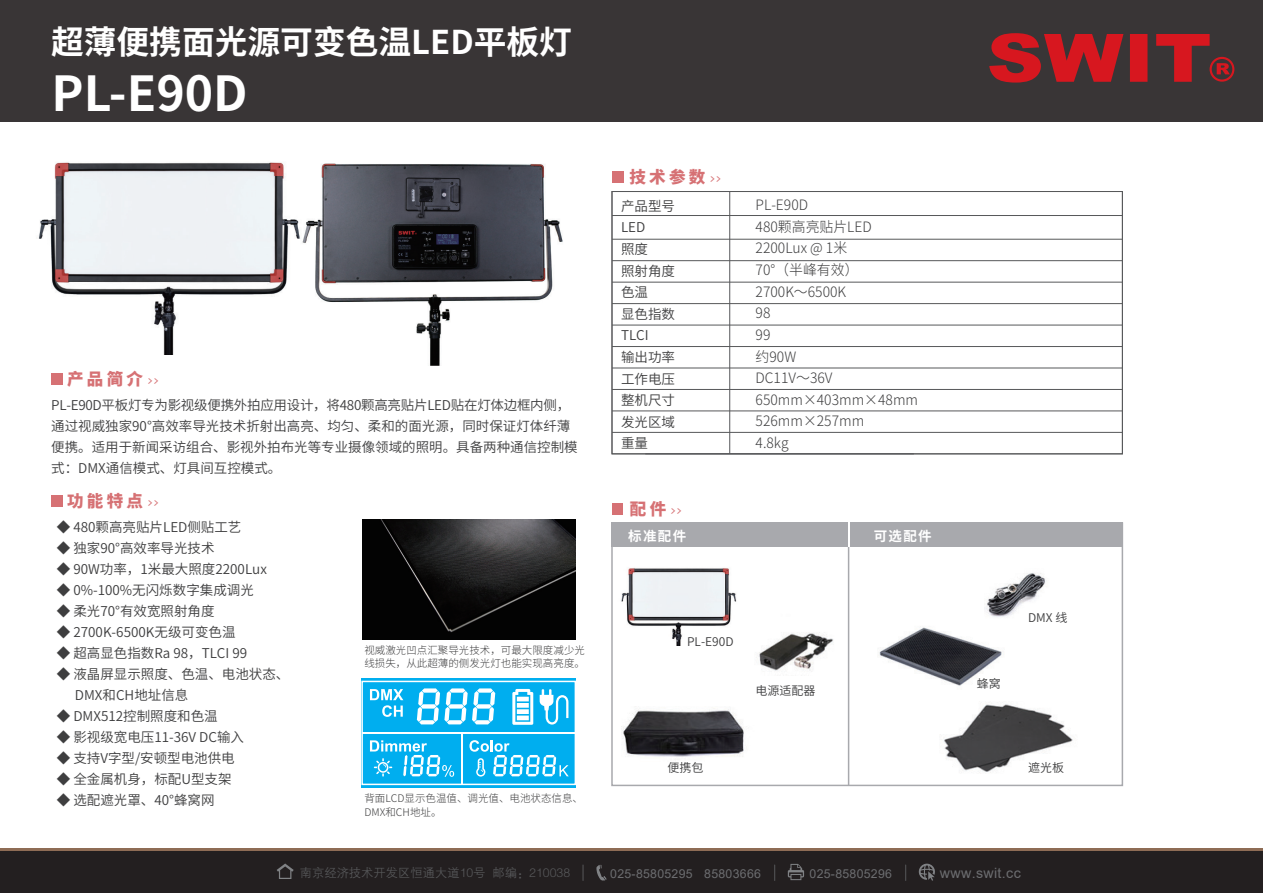
<style>
.page{position:relative;width:1263px;height:893px;background:#fff}
.page>*{position:absolute;margin:0;border:0;box-sizing:border-box;transform-origin:0 0}
.t1{font:700 48.15px "Source Han Sans CN";color:#fff}
.t2{font:700 32.7px "Source Han Sans CN";color:#fff}
.t3{font:800 16.5px "Source Han Sans CN";letter-spacing:.2em;color:#d67174}
.t4{font:300 14.4px/21.6px "Source Han Sans CN";color:#3e3e3f}
.t5{font:14.25px "Arial";letter-spacing:.025em;color:#6c6d70}
.t6{font:13.5px/21.6px "Source Han Sans CN";color:#3e3e3f}
.t7{font:700 13.5px "Source Han Sans CN";letter-spacing:.1em;color:#fff}
.t8{font:12.3px "Arial";letter-spacing:.025em;color:#6c6d70}
.t9{font:12.3px "FZZDXJW GB1 0";color:#57585a}
.t10{font:12px "Source Han Sans CN";color:#3e3e3f}
.t11{font:300 10.5px/13.5px "Source Han Sans CN";color:#3e3e3f}
.s1{font-family:"RTWS Yue Go Trial";font-weight:400;font-size:12px}
</style>
<div class="page">
<div style="left:0;top:0;width:1263px;height:121px;background:#393536"></div>
<svg style="left:989px;top:33px;width:245px;height:50px"></svg>
<div style="left:51px;top:496px;width:11px;height:11px;background:#d67174"></div>
<div style="left:612px;top:503px;width:11px;height:12px;background:#d67174"></div>
<div style="left:51px;top:373px;width:11px;height:11px;background:#d67174"></div>
<img style="left:363px;top:520px;width:212px;height:119px">
<hr style="left:612px;top:432px;width:510px;height:1px;background:#57585a">
<hr style="left:645px;top:454px;width:269px;height:1px;background:#57585a">
<hr style="left:0;top:849px;width:1263px;height:2px;background:#8e6c55">
<div style="left:0;top:851px;width:1263px;height:42px;background:#231f20"></div>
<svg style="left:277px;top:863px;width:17px;height:16px"></svg>
<svg style="left:583px;top:865px;width:1px;height:15px"></svg>
<svg style="left:596px;top:865px;width:10px;height:16px"></svg>
<svg style="left:774px;top:865px;width:1px;height:15px"></svg>
<svg style="left:788px;top:864px;width:16px;height:16px"></svg>
<svg style="left:905px;top:865px;width:1px;height:15px"></svg>
<svg style="left:919px;top:864px;width:16px;height:17px"></svg>
<div style="left:612px;top:172px;width:11px;height:11px;background:#d67174"></div>
<hr style="left:612px;top:239px;width:510px;height:1px;background:#57585a">
<hr style="left:612px;top:215px;width:510px;height:1px;background:#57585a">
<hr style="left:612px;top:260px;width:510px;height:1px;background:#57585a">
<hr style="left:612px;top:282px;width:510px;height:1px;background:#57585a">
<hr style="left:612px;top:303px;width:510px;height:1px;background:#57585a">
<hr style="left:612px;top:325px;width:510px;height:1px;background:#57585a">
<hr style="left:612px;top:346px;width:510px;height:1px;background:#57585a">
<hr style="left:612px;top:368px;width:510px;height:1px;background:#57585a">
<hr style="left:612px;top:389px;width:510px;height:1px;background:#57585a">
<hr style="left:612px;top:411px;width:510px;height:1px;background:#57585a">
<hr style="left:729px;top:191px;width:1px;height:263px;background:#57585a">
<div style="left:612px;top:191px;width:511px;height:263px;border:1px solid #57585a"></div>
<div style="left:611px;top:522px;width:512px;height:264px;border:2px solid #a8a9ad"></div>
<img style="left:38px;top:162px;width:225px;height:192px">
<img style="left:263px;top:162px;width:300px;height:203px">
<div style="left:362px;top:678px;width:214px;height:109px;background:#00aeef"></div>
<div style="left:361px;top:681px;width:215px;height:104px;border:2px solid #fff"></div>
<svg style="left:417px;top:688px;width:78px;height:36px"></svg>
<svg style="left:370px;top:689px;width:33px;height:28px"></svg>
<hr style="left:362px;top:732px;width:213px;height:2px;background:#fff">
<hr style="left:462px;top:733px;width:1px;height:51px;background:#fff">
<svg style="left:512px;top:689px;width:21px;height:36px"></svg>
<svg style="left:469px;top:740px;width:100px;height:37px"></svg>
<svg style="left:370px;top:740px;width:84px;height:37px"></svg>
<svg style="left:540px;top:689px;width:28px;height:36px"></svg>
<div style="left:849px;top:523px;width:273px;height:24px;background:#a8a9ad"></div>
<div style="left:611px;top:523px;width:238px;height:24px;background:#a8a9ad"></div>
<img style="left:621px;top:568px;width:116px;height:78px">
<img style="left:622px;top:709px;width:122px;height:48px">
<img style="left:759px;top:632px;width:75px;height:40px">
<img style="left:879px;top:627px;width:123px;height:59px">
<img style="left:940px;top:704px;width:140px;height:82px">
<img style="left:985px;top:573px;width:61px;height:57px">
<hr style="left:848px;top:523px;width:1px;height:262px;background:#a8a9ad">
<svg style="left:848px;top:522px;width:1px;height:25px"></svg>
<h2 class="t2" style="left:51px;top:23px;width:522px">超薄便携面光源可变色温LED平板灯</h2>
<h1 class="t1" style="left:51px;top:67px;width:198px">PL-E90D</h1>
<p class="t3" style="left:67px;top:369px;width:94px">产品简介<span class="s1">&gt;&gt;</span></p>
<p class="t6" style="left:51px;top:394px;width:528px;line-height:21px">PL-E90D平板灯专为影视级便携外拍应用设计，将480颗高亮贴片LED贴在灯体边框内侧，通过视威独家90°高效率导光技术折射出高亮、均匀、柔和的面光源，同时保证灯体纤薄便携。适用于新闻采访组合、影视外拍布光等专业摄像领域的照明。具备两种通信控制模式：DMX通信模式、灯具间互控模式。</p>
<p class="t3" style="left:629px;top:168px;width:94px">技术参数<span class="s1">&gt;&gt;</span></p>
<p class="t6" style="left:621px;top:195px;width:55px">产品型号<br>LED<br>照度<br>照射角度色温<br>显色指数<br>TLCI<br>输出功率工作电压整机尺寸发光区域重量</p>
<p class="t4" style="left:756px;top:194px;width:164px">PL-E90D<br>480颗高亮贴片LED<br>2200Lux @ 1米<br>70°（半峰有效）<br>2700K～6500K<br>98<br>99<br>约90W<br>DC11V～36V<br>650mm×403mm×48mm<br>526mm×257mm<br>4.8kg</p>
<p class="t3" style="left:67px;top:492px;width:94px">功能特点<span class="s1">&gt;&gt;</span></p>
<p class="t3" style="left:630px;top:499px;width:54px">配件<span class="s1">&gt;&gt;</span></p>
<p class="t6" style="left:57px;top:517px;width:186px">◆ 480颗高亮贴片LED侧贴工艺</p>
<p class="t6" style="left:57px;top:538px;width:159px">◆ 独家90°高效率导光技术</p>
<p class="t6" style="left:57px;top:559px;width:212px">◆ 90W功率，1米最大照度2200Lux</p>
<p class="t6" style="left:57px;top:580px;width:198px">◆ 0%-100%无闪烁数字集成调光</p>
<p class="t6" style="left:57px;top:601px;width:159px">◆ 柔光70°有效宽照射角度</p>
<p class="t6" style="left:57px;top:622px;width:180px">◆ 2700K-6500K无级可变色温</p>
<p class="t6" style="left:57px;top:643px;width:192px">◆ 超高显色指数Ra 98，TLCI 99</p>
<p class="t6" style="left:75px;top:664px;width:216px;line-height:21px;text-indent:-18px">◆ 液晶屏显示照度、色温、电池状态、<br>DMX和CH地址信息</p>
<p class="t6" style="left:57px;top:706px;width:162px">◆ DMX512控制照度和色温</p>
<p class="t6" style="left:57px;top:727px;width:189px">◆ 影视级宽电压11-36V DC输入</p>
<p class="t6" style="left:57px;top:748px;width:179px">◆ 支持V字型/安顿型电池供电</p>
<p class="t6" style="left:57px;top:769px;width:176px">◆ 全金属机身，标配U型支架</p>
<p class="t6" style="left:57px;top:790px;width:159px">◆ 选配遮光罩、40°蜂窝网</p>
<p class="t7" style="left:628px;top:528px;width:60px">标准配件</p>
<p class="t10" style="left:687px;top:635px;width:48px">PL-E90D</p>
<p class="t11" style="left:364px;top:643px;width:222px">视威激光凹点汇聚导光技术，可最大限度减少光线损失，从此超薄的侧发光灯也能实现高亮度。</p>
<p class="t10" style="left:667px;top:760px;width:37px">便携包</p>
<p class="t11" style="left:364px;top:792px;width:220px">背面LCD显示色温值、调光值、电池状态信息、<br>DMX和CH地址。</p>
<p class="t10" style="left:755px;top:684px;width:62px">电源适配器</p>
<p class="t7" style="left:874px;top:528px;width:60px">可选配件</p>
<p class="t10" style="left:977px;top:677px;width:25px">蜂窝</p>
<p class="t10" style="left:1028px;top:611px;width:41px">DMX 线</p>
<p class="t10" style="left:1028px;top:760px;width:37px">遮光板</p>
<p class="t9" style="left:300px;top:866px;width:272px">南京经济技术开发区恒通大道10号 邮编：210038</p>
<p class="t8" style="left:610px;top:865px;width:152px">025-85805295 85803666</p>
<p class="t8" style="left:809px;top:866px;width:84px">025-85805296</p>
<p class="t5" style="left:940px;top:863px;width:82px">www.swit.cc</p>
</div>
